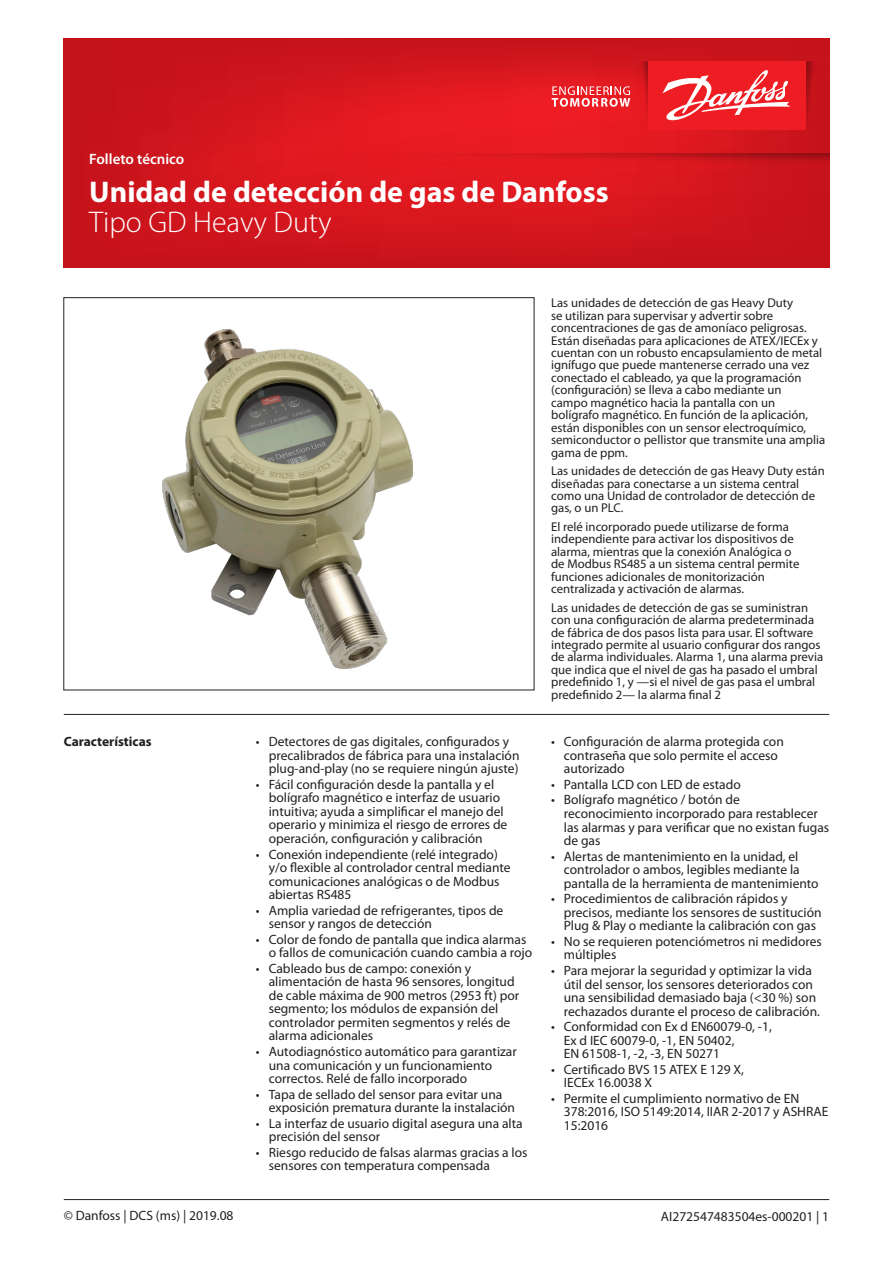
<style>
.page{position:relative;width:893px;height:1263px;background:#fff}
.page>*{position:absolute;margin:0;border:0;box-sizing:border-box;transform-origin:0 0}
.t1{font:700 30px "Myriad Pro";color:#fff}
.t2{font:300 30px "Myriad Pro";color:#fff}
.t3{font:600 15px "Myriad Pro";color:#fff}
.t4{font:13.5px/13.5px "Myriad Pro";color:#231f20}
.Normtext__bold{font:700 13.5px "Myriad Pro";color:#231f20}
.Normtext{font:12.75px/12.5px "Myriad Pro";color:#231f20}
</style>
<div class="page">
<hr style="left:64px;top:714px;width:765px;height:1px;background:#231f20">
<img style="left:162px;top:330px;width:250px;height:338px">
<svg style="left:64px;top:38px;width:765px;height:230px;background:#d3151d"></svg>
<svg style="left:806px;top:61px;width:13px;height:69px"></svg>
<svg style="left:636px;top:61px;width:12px;height:69px"></svg>
<div style="left:648px;top:61px;width:158px;height:69px;background:#ee1d23"></div>
<svg style="left:552px;top:86px;width:78px;height:21px;background:#f0696d"></svg>
<svg style="left:662px;top:70px;width:128px;height:51px"></svg>
<svg style="left:332px;top:153px;width:497px;height:13px;background:#d4171d"></svg>
<hr style="left:64px;top:1199px;width:765px;height:1px;background:#231f20">
<p class="t3" style="left:89px;top:151px;width:96px">Folleto técnico</p>
<h1 class="t1" style="left:89px;top:175px;width:521px">Unidad de detección de gas de Danfoss</h1>
<h1 class="t2" style="left:89px;top:206px;width:244px">Tipo GD Heavy Duty</h1>
<p class="Normtext__bold" style="left:64px;top:734px;width:89px">Características</p>
<p class="t4" style="left:269px;top:735px;width:252px;text-indent:-13px">• Detectores de gas digitales, configurados y precalibrados de fábrica para una instalación plug-and-play (no se requiere ningún ajuste)</p>
<p class="t4" style="left:269px;top:778px;width:240px;text-indent:-13px">• Fácil configuración desde la pantalla y el bolígrafo magnético e interfaz de usuario intuitiva; ayuda a simplificar el manejo del operario y minimiza el riesgo de errores de operación, configuración y calibración</p>
<p class="t4" style="left:269px;top:847px;width:243px;text-indent:-13px">• Conexión independiente (relé integrado) y/o flexible al controlador central mediante comunicaciones analógicas o de Modbus abiertas RS485</p>
<p class="t4" style="left:269px;top:904px;width:236px;text-indent:-13px">• Amplia variedad de refrigerantes, tipos de sensor y rangos de detección</p>
<p class="t4" style="left:269px;top:933px;width:265px;text-indent:-13px">• Color de fondo de pantalla que indica alarmas o fallos de comunicación cuando cambia a rojo</p>
<p class="t4" style="left:269px;top:962px;width:252px;text-indent:-13px">• Cableado bus de campo: conexión y alimentación de hasta 96 sensores, longitud de cable máxima de 900 metros (2953 ft) por segmento; los módulos de expansión del controlador permiten segmentos y relés de alarma adicionales</p>
<p class="t4" style="left:269px;top:1045px;width:250px;text-indent:-13px">• Autodiagnóstico automático para garantizar una comunicación y un funcionamiento correctos. Relé de fallo incorporado</p>
<p class="t4" style="left:269px;top:1088px;width:248px;text-indent:-13px">• Tapa de sellado del sensor para evitar una exposición prematura durante la instalación</p>
<p class="t4" style="left:269px;top:1117px;width:255px;text-indent:-13px">• La interfaz de usuario digital asegura una alta precisión del sensor</p>
<p class="t4" style="left:269px;top:1146px;width:260px;text-indent:-13px">• Riesgo reducido de falsas alarmas gracias a los sensores con temperatura compensada</p>
<p class="Normtext" style="left:551px;top:297px;width:276px">Las unidades de detección de gas Heavy Duty<br>se utilizan para supervisar y advertir sobre concentraciones de gas de amoníaco peligrosas.<br>Están diseñadas para aplicaciones de ATEX/IECEx y cuentan con un robusto encapsulamiento de metal ignífugo que puede mantenerse cerrado una vez conectado el cableado, ya que la programación (configuración) se lleva a cabo mediante un<br>campo magnético hacia la pantalla con un bolígrafo magnético. En función de la aplicación, están disponibles con un sensor electroquímico, semiconductor o pellistor que transmite una amplia gama de ppm.</p>
<p class="Normtext" style="left:551px;top:465px;width:275px">Las unidades de detección de gas Heavy Duty están diseñadas para conectarse a un sistema central como una Unidad de controlador de detección de gas, o un PLC.</p>
<p class="Normtext" style="left:551px;top:521px;width:250px">El relé incorporado puede utilizarse de forma independiente para activar los dispositivos de alarma, mientras que la conexión Analógica o de Modbus RS485 a un sistema central permite funciones adicionales de monitorización centralizada y activación de alarmas.</p>
<p class="Normtext" style="left:551px;top:601px;width:274px">Las unidades de detección de gas se suministran con una configuración de alarma predeterminada de fábrica de dos pasos lista para usar. El software integrado permite al usuario configurar dos rangos de alarma individuales. Alarma 1, una alarma previa que indica que el nivel de gas ha pasado el umbral predefinido 1, y —si el nivel de gas pasa el umbral predefinido 2— la alarma final 2</p>
<p class="t4" style="left:564px;top:735px;width:221px;text-indent:-13px">• Configuración de alarma protegida con contraseña que solo permite el acceso autorizado</p>
<p class="t4" style="left:551px;top:778px;width:191px">• Pantalla LCD con LED de estado</p>
<p class="t4" style="left:564px;top:793px;width:267px;text-indent:-13px">• Bolígrafo magnético / botón de reconocimiento incorporado para restablecer las alarmas y para verificar que no existan fugas de gas</p>
<p class="t4" style="left:564px;top:850px;width:256px;text-indent:-13px">• Alertas de mantenimiento en la unidad, el controlador o ambos, legibles mediante la pantalla de la herramienta de mantenimiento</p>
<p class="t4" style="left:564px;top:892px;width:259px;text-indent:-13px">• Procedimientos de calibración rápidos y precisos, mediante los sensores de sustitución<br>Plug &amp; Play o mediante la calibración con gas</p>
<p class="t4" style="left:564px;top:935px;width:259px;text-indent:-13px">• No se requieren potenciómetros ni medidores múltiples</p>
<p class="t4" style="left:564px;top:964px;width:258px;text-indent:-13px">• Para mejorar la seguridad y optimizar la vida útil del sensor, los sensores deteriorados con una sensibilidad demasiado baja (&lt;30 %) son rechazados durante el proceso de calibración.</p>
<p class="t4" style="left:564px;top:1020px;width:209px;text-indent:-13px">• Conformidad con Ex d EN60079-0, -1,<br>Ex d IEC 60079-0, -1, EN 50402,<br>EN 61508-1, -2, -3, EN 50271</p>
<p class="t4" style="left:564px;top:1063px;width:182px;text-indent:-13px">• Certificado BVS 15 ATEX E 129 X,<br>IECEx 16.0038 X</p>
<p class="t4" style="left:564px;top:1092px;width:266px;text-indent:-13px">• Permite el cumplimiento normativo de EN<br>378:2016, ISO 5149:2014, IIAR 2-2017 y ASHRAE<br>15:2016</p>
<p class="t4" style="left:64px;top:1209px;width:171px">© Danfoss | DCS (ms) | 2019.08</p>
<p class="t4" style="left:661px;top:1210px;width:170px">AI272547483504es-000201 | 1</p>
</div>
